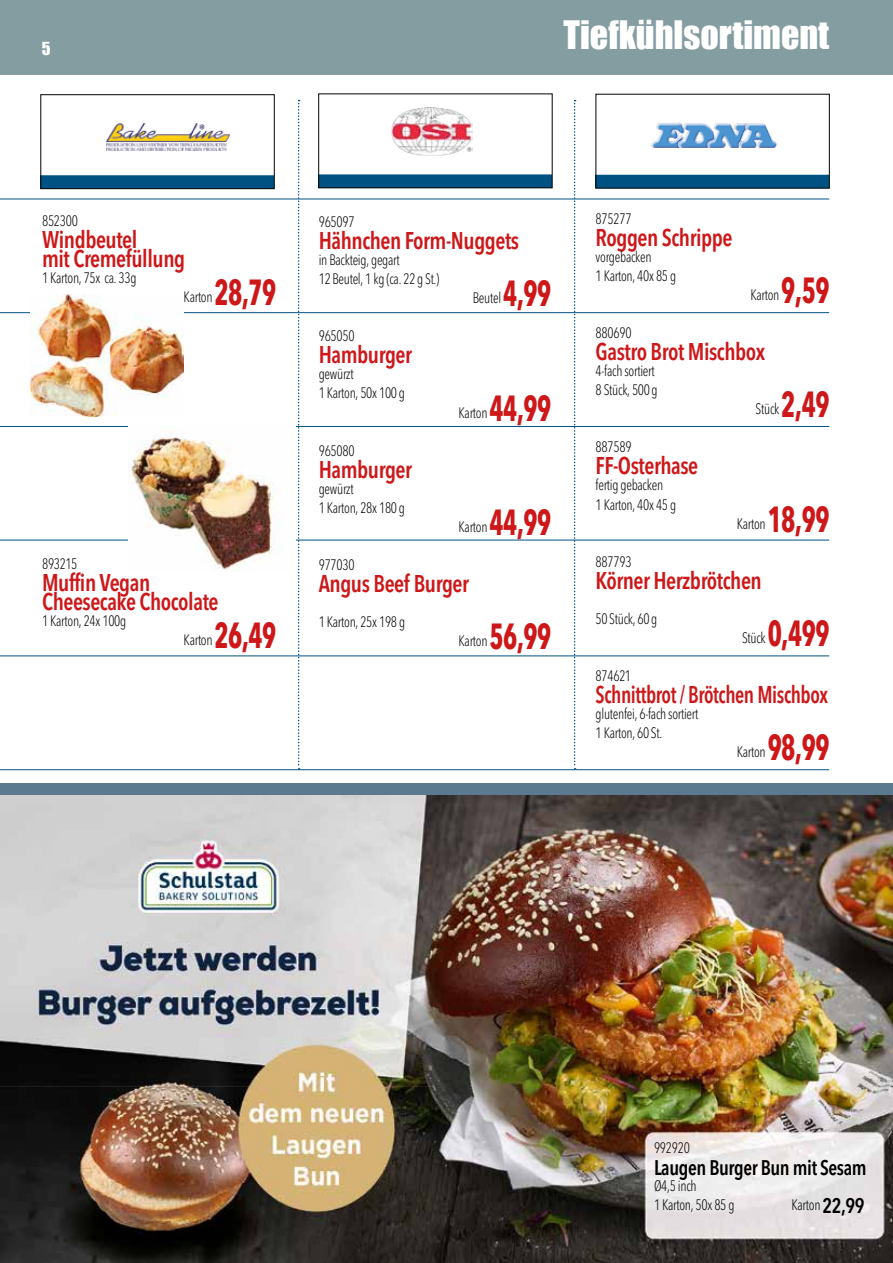
<style>
.page{position:relative;width:893px;height:1263px;background:#fff}
.page>*{position:absolute;margin:0;border:0;box-sizing:border-box;transform-origin:0 0}
.t1{font:700 condensed 36px "Avenir Next";letter-spacing:-.02em;color:#cd1719;scale:.75 1}
.t2{font:36px "Impact";color:#fff}
.t3{font:600 condensed 24px/19px "Avenir Next LT Pro";letter-spacing:-.02em;color:#cd1719;scale:.93 1}
.t4{font:600 condensed 24px "Avenir Next LT Pro";letter-spacing:-.02em;color:#cd1719;scale:.85 1}
.t5{font:600 condensed 21px "Avenir Next LT Pro";letter-spacing:-.02em;color:#000;scale:.93 1}
.t6{font:16.5px "Impact";color:#fff}
.t7{font:300 condensed 15px/19px "Avenir Next LT Pro";letter-spacing:-.02em;color:#000;scale:.9 1}
.s1{font-weight:600;font-size:21px}
</style>
<div class="page">
<hr style="left:0;top:656px;width:829px;height:1px;background:#005282">
<hr style="left:0;top:769px;width:829px;height:1px;background:#005282">
<hr style="left:0;top:312px;width:829px;height:1px;background:#005282">
<hr style="left:0;top:426px;width:829px;height:1px;background:#005282">
<hr style="left:0;top:540px;width:829px;height:1px;background:#005282">
<svg style="left:574px;top:100px;width:2px;height:670px"></svg>
<svg style="left:298px;top:100px;width:2px;height:670px"></svg>
<hr style="left:0;top:199px;width:829px;height:1px;background:#005282">
<img style="left:128px;top:426px;width:167px;height:145px">
<div style="left:0;top:783px;width:893px;height:13px;background:#5b798f"></div>
<img style="left:0;top:796px;width:893px;height:467px">
<div style="left:41px;top:175px;width:233px;height:14px;background:#005282"></div>
<div style="left:41px;top:94px;width:233px;height:95px;border:1px solid #000"></div>
<img style="left:107px;top:123px;width:122px;height:27px">
<img style="left:31px;top:295px;width:152px;height:121px">
<div style="left:596px;top:175px;width:233px;height:13px;background:#005282"></div>
<img style="left:651px;top:122px;width:127px;height:26px">
<div style="left:319px;top:174px;width:233px;height:14px;background:#005282"></div>
<div style="left:318px;top:94px;width:234px;height:94px;border:1px solid #000"></div>
<img style="left:392px;top:107px;width:81px;height:48px">
<div style="left:0;top:0;width:893px;height:74px;background:#849da1"></div>
<p class="t6" style="left:42px;top:35px;width:10px">5</p>
<h1 class="t2" style="left:563px;top:7px;width:267px">Tiefkühlsortiment</h1>
<p class="t7" style="left:42px;top:211px;width:41px">852300</p>
<h2 class="t3" style="left:42px;top:230px;width:155px">Windbeutel<br>mit Cremefüllung</h2>
<p class="t7" style="left:42px;top:268px;width:107px">1 Karton, 75x ca. 33g</p>
<h1 class="t1" style="left:215px;top:271px;width:84px">28,79</h1>
<p class="t7" style="left:184px;top:287px;width:34px">Karton</p>
<p class="t7" style="left:319px;top:212px;width:41px">965097</p>
<h2 class="t3" style="left:319px;top:231px;width:217px">Hähnchen Form-Nuggets</h2>
<p class="t7" style="left:319px;top:250px;width:136px">in Backteig, gegart<br>12 Beutel, 1 kg (ca. 22 g St.)</p>
<p class="t7" style="left:473px;top:288px;width:33px">Beutel</p>
<h1 class="t1" style="left:503px;top:271px;width:66px">4,99</h1>
<p class="t7" style="left:319px;top:326px;width:41px">965050</p>
<h2 class="t3" style="left:319px;top:345px;width:102px">Hamburger</h2>
<p class="t7" style="left:319px;top:365px;width:97px">gewürzt<br>1 Karton, 50x 100 g</p>
<p class="t7" style="left:459px;top:403px;width:34px">Karton</p>
<h1 class="t1" style="left:489px;top:386px;width:84px">44,99</h1>
<p class="t7" style="left:319px;top:441px;width:41px">965080</p>
<h2 class="t3" style="left:319px;top:460px;width:102px">Hamburger</h2>
<p class="t7" style="left:319px;top:479px;width:97px">gewürzt<br>1 Karton, 28x 180 g</p>
<h1 class="t1" style="left:489px;top:500px;width:84px">44,99</h1>
<p class="t7" style="left:459px;top:517px;width:34px">Karton</p>
<p class="t7" style="left:596px;top:209px;width:41px">875277</p>
<h2 class="t3" style="left:596px;top:228px;width:149px">Roggen Schrippe</h2>
<p class="t7" style="left:596px;top:247px;width:91px">vorgebacken<br>1 Karton, 40x 85 g</p>
<h1 class="t1" style="left:781px;top:268px;width:66px">9,59</h1>
<p class="t7" style="left:750px;top:285px;width:34px">Karton</p>
<p class="t7" style="left:596px;top:323px;width:41px">880690</p>
<h2 class="t3" style="left:596px;top:342px;width:184px">Gastro Brot Mischbox</h2>
<p class="t7" style="left:596px;top:361px;width:71px">4-fach sortiert<br>8 Stück, 500 g</p>
<p class="t7" style="left:756px;top:399px;width:28px">Stück</p>
<h1 class="t1" style="left:781px;top:383px;width:66px">2,49</h1>
<p class="t7" style="left:596px;top:438px;width:41px">887589</p>
<h2 class="t3" style="left:596px;top:456px;width:112px">FF-Osterhase</h2>
<p class="t7" style="left:596px;top:476px;width:91px">fertig gebacken<br>1 Karton, 40x 45 g</p>
<p class="t7" style="left:737px;top:514px;width:34px">Karton</p>
<h1 class="t1" style="left:768px;top:497px;width:84px">18,99</h1>
<p class="t7" style="left:42px;top:554px;width:41px">893215</p>
<h2 class="t3" style="left:42px;top:573px;width:191px">Muffin Vegan<br>Cheesecake Chocolate</h2>
<p class="t7" style="left:42px;top:611px;width:95px">1 Karton, 24x 100g</p>
<p class="t7" style="left:184px;top:630px;width:34px">Karton</p>
<h1 class="t1" style="left:215px;top:613px;width:84px">26,49</h1>
<p class="t7" style="left:319px;top:555px;width:41px">977030</p>
<h2 class="t3" style="left:319px;top:574px;width:163px">Angus Beef Burger</h2>
<p class="t7" style="left:319px;top:612px;width:98px">1 Karton, 25x 198 g</p>
<p class="t7" style="left:459px;top:631px;width:34px">Karton</p>
<h1 class="t1" style="left:489px;top:614px;width:84px">56,99</h1>
<p class="t7" style="left:596px;top:552px;width:41px">887793</p>
<h2 class="t3" style="left:596px;top:571px;width:180px">Körner Herzbrötchen</h2>
<p class="t7" style="left:596px;top:609px;width:70px">50 Stück, 60 g</p>
<p class="t7" style="left:742px;top:628px;width:28px">Stück</p>
<h1 class="t1" style="left:768px;top:611px;width:84px">0,499</h1>
<p class="t7" style="left:596px;top:666px;width:41px">874621</p>
<h2 class="t4" style="left:596px;top:680px;width:275px">Schnittbrot / Brötchen Mischbox</h2>
<p class="t7" style="left:596px;top:704px;width:116px">glutenfei, 6-fach sortiert<br>1 Karton, 60 St.</p>
<p class="t7" style="left:737px;top:742px;width:34px">Karton</p>
<h1 class="t1" style="left:768px;top:725px;width:84px">98,99</h1>
<p class="t7" style="left:654px;top:1138px;width:41px">992920</p>
<h3 class="t5" style="left:654px;top:1154px;width:230px">Laugen Burger Bun mit Sesam</h3>
<p class="t7" style="left:654px;top:1176px;width:91px">Ø4,5 inch<br>1 Karton, 50x 85 g</p>
<p class="t7" style="left:791px;top:1195px;width:83px">Karton <span class="s1">22,99</span></p>
</div>
